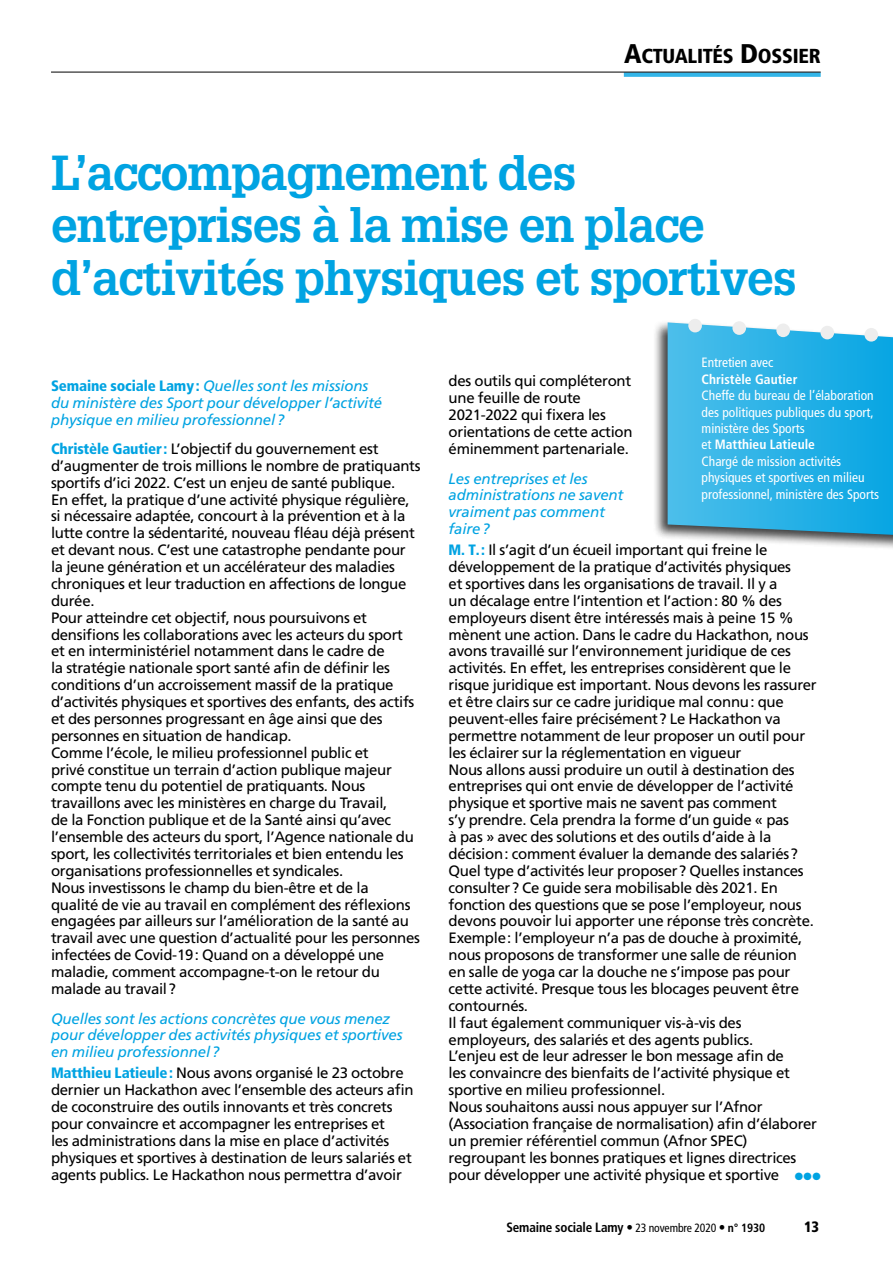
<style>
.page{position:relative;width:893px;height:1263px;background:#fff}
.page>*{position:absolute;margin:0;border:0;box-sizing:border-box;transform-origin:0 0}
.t1{font:700 48px/52.5px "Glypha LT Std";letter-spacing:-.025em;color:#00a3e2}
.t2{font:900 condensed 20.25px "Frutiger LT Std";letter-spacing:-.015em;color:#000}
.t3{font:15px/16.8px "Frutiger LT Std";letter-spacing:-.02em;color:#000}
.t4{font:italic 15px/16.8px "Frutiger LT Std";letter-spacing:-.01em;color:#00a3e2}
.t5{font:900 condensed 15px "Frutiger LT Std";color:#000}
.t6{font:condensed 13.5px/16.5px "Frutiger LT Std";color:#fff}
.t7{font:700 condensed 13.5px "Frutiger LT Std";letter-spacing:-.01em;color:#000}
.t8{font:700 condensed 13.5px "Frutiger LT Std";color:#fff}
.t9{font:10.5px "Zapf Dingbats Std";color:#00a3e2}
.s1{font-size:27px}
.s2{font-weight:900;font-style:normal;font-stretch:condensed}
.s3{font-weight:900;font-stretch:condensed;color:#00a3e2}
.s4{font-weight:700}
.s5{font-weight:400;font-size:12px}
.s6{font-size:12px}
</style>
<div class="page">
<div style="left:624px;top:72px;width:197px;height:5px;background:#33b5e8"></div>
<hr style="left:51px;top:72px;width:770px;height:1px;background:#000">
<div style="left:653px;top:319px;width:240px;height:232px;background:#000;opacity:.75"></div>
<svg style="left:668px;top:322px;width:225px;height:213px;background:#32b2e4"></svg>
<div style="left:820px;top:326px;width:14px;height:14px;background:#ededed;border-radius:50%"></div>
<div style="left:776px;top:323px;width:14px;height:14px;background:#ededed;border-radius:50%"></div>
<div style="left:732px;top:321px;width:14px;height:14px;background:#ededed;border-radius:50%"></div>
<div style="left:688px;top:319px;width:14px;height:14px;background:#ededed;border-radius:50%"></div>
<div style="left:864px;top:328px;width:14px;height:14px;background:#ededed;border-radius:50%"></div>
<h2 class="t2" style="left:624px;top:44px;width:198px"><span class="s1">A</span>CTUALITÉS <span class="s1">D</span>OSSIER</h2>
<h1 class="t1" style="left:51px;top:145px;width:747px">L’accompagnement des entreprises à la mise en place d’activités physiques et sportives</h1>
<p class="t4" style="left:51px;top:377px;width:333px"><span class="s2">Semaine sociale Lamy:</span> Quelles sont les missions du ministère des Sport pour développer l’activité physique en milieu professionnel?</p>
<p class="t3" style="left:51px;top:440px;width:371px"><span class="s3">Christèle Gautier:</span> L’objectif du gouvernement est d’augmenter de trois millions le nombre de pratiquants sportifs d’ici 2022. C’est un enjeu de santé publique.<br>En effet, la pratique d’une activité physique régulière, si nécessaire adaptée, concourt à la prévention et à la lutte contre la sédentarité, nouveau fléau déjà présent et devant nous. C’est une catastrophe pendante pour la jeune génération et un accélérateur des maladies chroniques et leur traduction en affections de longue durée.<br>Pour atteindre cet objectif, nous poursuivons et densifions les collaborations avec les acteurs du sport et en interministériel notamment dans le cadre de<br>la stratégie nationale sport santé afin de définir les conditions d’un accroissement massif de la pratique d’activités physiques et sportives des enfants, des actifs et des personnes progressant en âge ainsi que des personnes en situation de handicap.<br>Comme l’école, le milieu professionnel public et<br>privé constitue un terrain d’action publique majeur compte tenu du potentiel de pratiquants. Nous travaillons avec les ministères en charge du Travail,<br>de la Fonction publique et de la Santé ainsi qu’avec l’ensemble des acteurs du sport, l’Agence nationale du sport, les collectivités territoriales et bien entendu les organisations professionnelles et syndicales.<br>Nous investissons le champ du bien-être et de la<br>qualité de vie au travail en complément des réflexions engagées par ailleurs sur l’amélioration de la santé au travail avec une question d’actualité pour les personnes infectées de Covid-19: Quand on a développé une maladie, comment accompagne-t-on le retour du malade au travail?</p>
<p class="t4" style="left:51px;top:1010px;width:353px">Quelles sont les actions concrètes que vous menez pour développer des activités physiques et sportives en milieu professionnel?</p>
<p class="t3" style="left:51px;top:1065px;width:364px"><span class="s3">Matthieu Latieule:</span> Nous avons organisé le 23 octobre dernier un Hackathon avec l’ensemble des acteurs afin de coconstruire des outils innovants et très concrets pour convaincre et accompagner les entreprises et<br>les administrations dans la mise en place d’activités physiques et sportives à destination de leurs salariés et agents publics. Le Hackathon nous permettra d’avoir</p>
<p class="t6" style="left:702px;top:355px;width:73px">Entretien avec</p>
<p class="t8" style="left:702px;top:371px;width:97px">Christèle Gautier</p>
<p class="t6" style="left:702px;top:387px;width:179px">Cheffe du bureau de l’élaboration des politiques publiques du sport, ministère des Sports<br>et <span class="s4">Matthieu Latieule<br></span>Chargé de mission activités physiques et sportives en milieu professionnel, ministère des Sports</p>
<p class="t3" style="left:449px;top:373px;width:186px">des outils qui compléteront une feuille de route<br>2021-2022 qui fixera les orientations de cette action éminemment partenariale.</p>
<p class="t4" style="left:449px;top:470px;width:176px">Les entreprises et les administrations ne savent vraiment pas comment faire?</p>
<p class="t3" style="left:449px;top:542px;width:370px"><span class="s3">M. T.:</span> Il s’agit d’un écueil important qui freine le développement de la pratique d’activités physiques<br>et sportives dans les organisations de travail. Il y a<br>un décalage entre l’intention et l’action: 80 % des employeurs disent être intéressés mais à peine 15 % mènent une action. Dans le cadre du Hackathon, nous avons travaillé sur l’environnement juridique de ces activités. En effet, les entreprises considèrent que le risque juridique est important. Nous devons les rassurer et être clairs sur ce cadre juridique mal connu: que peuvent-elles faire précisément? Le Hackathon va permettre notamment de leur proposer un outil pour les éclairer sur la réglementation en vigueur<br>Nous allons aussi produire un outil à destination des entreprises qui ont envie de développer de l’activité physique et sportive mais ne savent pas comment<br>s’y prendre. Cela prendra la forme d’un guide « pas<br>à pas » avec des solutions et des outils d’aide à la décision: comment évaluer la demande des salariés?<br>Quel type d’activités leur proposer? Quelles instances consulter? Ce guide sera mobilisable dès 2021. En fonction des questions que se pose l’employeur, nous devons pouvoir lui apporter une réponse très concrète.<br>Exemple: l’employeur n’a pas de douche à proximité, nous proposons de transformer une salle de réunion en salle de yoga car la douche ne s’impose pas pour cette activité. Presque tous les blocages peuvent être contournés.<br>Il faut également communiquer vis-à-vis des employeurs, des salariés et des agents publics.<br>L’enjeu est de leur adresser le bon message afin de<br>les convaincre des bienfaits de l’activité physique et sportive en milieu professionnel.<br>Nous souhaitons aussi nous appuyer sur l’Afnor (Association française de normalisation) afin d’élaborer un premier référentiel commun (Afnor SPEC) regroupant les bonnes pratiques et lignes directrices pour développer une activité physique et sportive</p>
<p class="t9" style="left:795px;top:1171px;width:27px">●●●</p>
<p class="t7" style="left:506px;top:1219px;width:260px">Semaine sociale Lamy • <span class="s5">23 novembre 2020</span> • <span class="s6">n° 1930</span></p>
<p class="t5" style="left:804px;top:1217px;width:17px">13</p>
</div>
